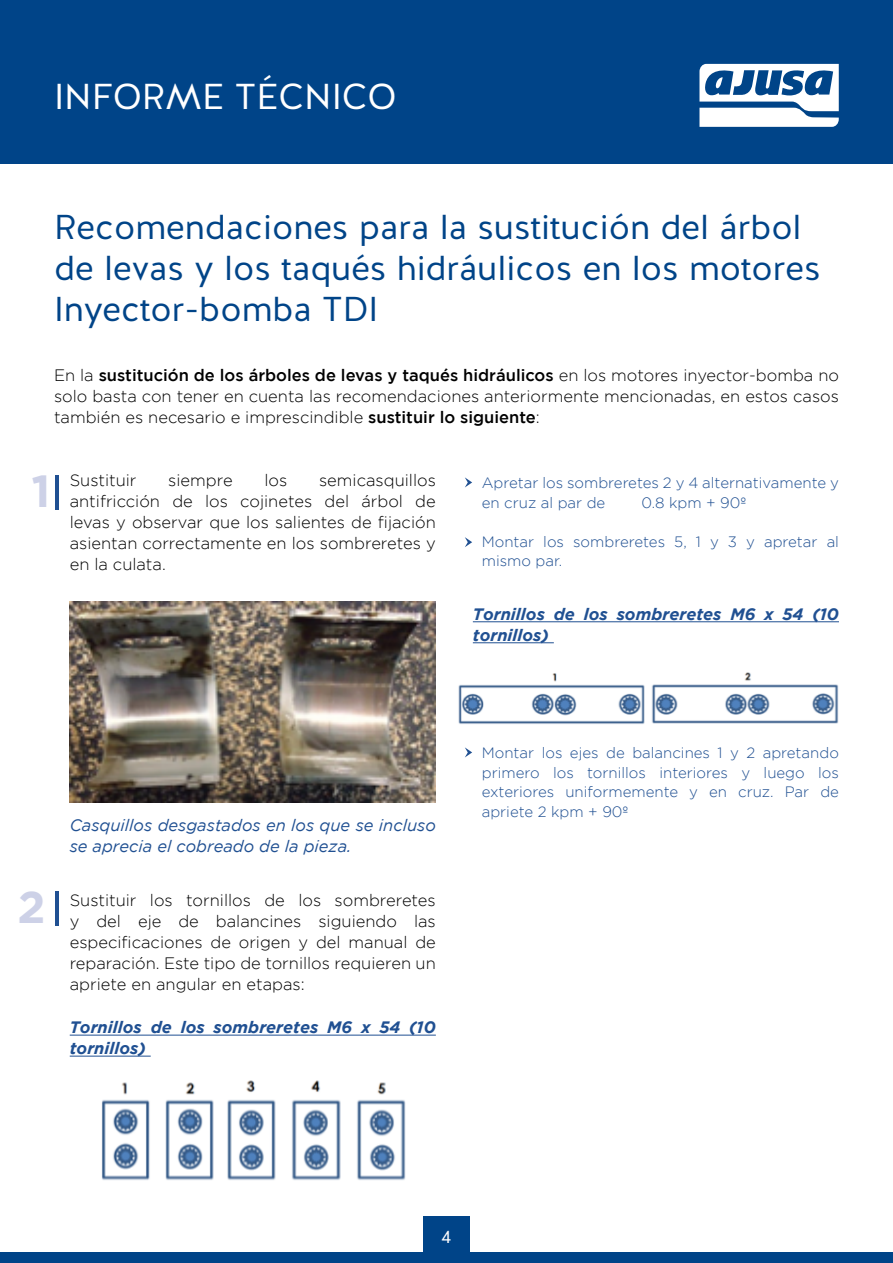
<style>
.page{position:relative;width:893px;height:1263px;background:#fff}
.page>*{position:absolute;margin:0;border:0;box-sizing:border-box;transform-origin:0 0}
.t1{font:700 45px "Gotham";color:#cdd1e7}
.t2{font:36px "Halis GR";color:#fff}
.t3{font:34.5px/41.4px "Halis GR";color:#048}
.t4{font:18px "Halis GR";color:#fff}
.t5{font:300 16.5px/21px "Gotham";color:#000;text-align:justify}
.t6{font:italic 700 16.5px/21px "Gotham";color:#205092}
.t7{font:italic 16.5px/21px "Gotham";color:#205092}
.t8{font:300 15px/19.5px "Gotham";color:#205092}
.s1{font-weight:500}
</style>
<div class="page">
<div style="left:0;top:0;width:893px;height:163px;background:#048"></div>
<svg style="left:699px;top:64px;width:140px;height:63px"></svg>
<div style="left:0;top:1252px;width:893px;height:11px;background:#048"></div>
<div style="left:423px;top:1216px;width:47px;height:46px;background:#048"></div>
<hr style="left:70px;top:1035px;width:366px;height:1px;background:#205092">
<hr style="left:70px;top:1056px;width:81px;height:1px;background:#205092">
<hr style="left:473px;top:621px;width:366px;height:1px;background:#205092">
<hr style="left:473px;top:642px;width:81px;height:1px;background:#205092">
<hr style="left:55px;top:475px;width:4px;height:34px;background:#205092">
<hr style="left:55px;top:891px;width:4px;height:35px;background:#205092">
<img style="left:69px;top:602px;width:367px;height:201px">
<img style="left:102px;top:1080px;width:304px;height:100px">
<svg style="left:465px;top:477px;width:7px;height:10px"></svg>
<svg style="left:465px;top:747px;width:7px;height:10px"></svg>
<svg style="left:465px;top:537px;width:7px;height:10px"></svg>
<img style="left:458px;top:672px;width:381px;height:52px">
<h2 class="t2" style="left:54px;top:73px;width:344px">INFORME TÉCNICO</h2>
<h3 class="t3" style="left:54px;top:207px;width:768px">Recomendaciones para la sustitución del árbol de levas y los taqués hidráulicos en los motores<br>Inyector-bomba TDI</h3>
<p class="t5" style="left:54px;top:364px;width:786px">En la <span class="s1">sustitución de los árboles de levas y taqués hidráulicos</span> en los motores inyector-bomba no solo basta con tener en cuenta las recomendaciones anteriormente mencionadas, en estos casos también es necesario e imprescindible <span class="s1">sustituir lo siguiente</span>:</p>
<h1 class="t1" style="left:31px;top:465px;width:20px">1</h1>
<p class="t5" style="left:70px;top:469px;width:368px;text-indent:249px">semicasquillos antifricción de los cojinetes del árbol de levas y observar que los salientes de fijación asientan correctamente en los sombreretes y en la culata.</p>
<p class="t5" style="left:70px;top:469px;width:68px">Sustituir</p>
<p class="t5" style="left:168px;top:469px;width:66px">siempre</p>
<p class="t5" style="left:264px;top:469px;width:24px">los</p>
<p class="t8" style="left:482px;top:473px;width:359px">Apretar los sombreretes 2 y 4 alternativamente y en cruz al par de</p>
<p class="t8" style="left:641px;top:493px;width:107px">0.8 kpm + 90º</p>
<p class="t8" style="left:482px;top:532px;width:359px">Montar los sombreretes 5, 1 y 3 y apretar al mismo par.</p>
<p class="t6" style="left:473px;top:603px;width:368px">Tornillos de los sombreretes M6 x 54 (10 tornillos)</p>
<h1 class="t1" style="left:18px;top:881px;width:30px">2</h1>
<p class="t7" style="left:70px;top:815px;width:368px">Casquillos desgastados en los que se incluso se aprecia el cobreado de la pieza.</p>
<p class="t5" style="left:70px;top:889px;width:368px">Sustituir los tornillos de los sombreretes y del eje de balancines siguiendo las especificaciones de origen y del manual de reparación. Este tipo de tornillos requieren un apriete en angular en etapas:</p>
<p class="t6" style="left:70px;top:1016px;width:368px">Tornillos de los sombreretes M6 x 54 (10 tornillos)</p>
<p class="t8" style="left:482px;top:743px;width:359px;text-align:justify">Montar los ejes de balancines 1 y 2 apretando primero los tornillos interiores y luego los exteriores uniformemente y en cruz. Par de apriete 2 kpm + 90º</p>
<p class="t4" style="left:442px;top:1225px;width:11px">4</p>
</div>
